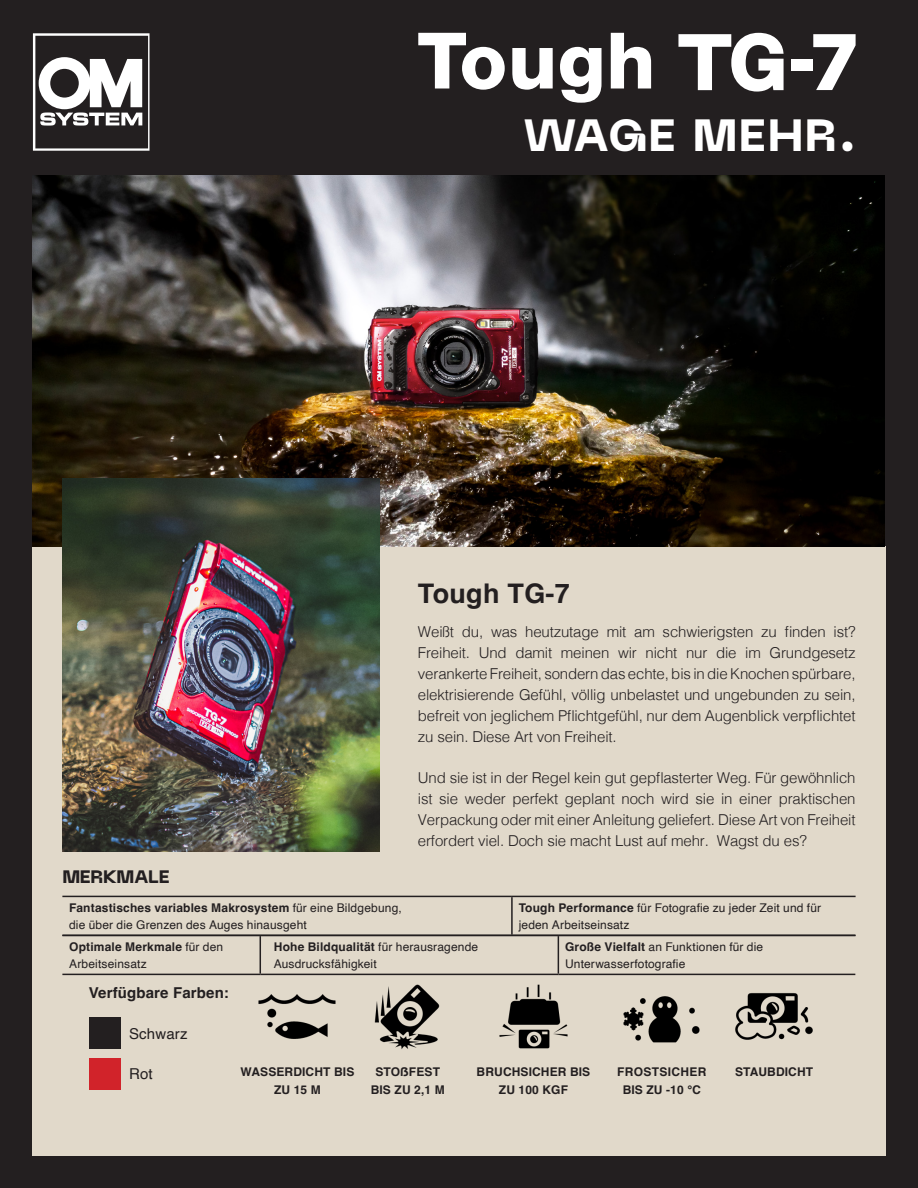
<style>
.page{position:relative;width:918px;height:1188px;background:#231f20}
.page>*{position:absolute;margin:0;border:0;box-sizing:border-box;transform-origin:0 0}
.Paragraph{font:800 78px "Helvetica Neue LT Std";letter-spacing:.01em;color:#fff}
.Main_Tagline{font:800 45px "PP Neue Machina";letter-spacing:.02em;color:#fff}
.Paragraph-2{font:700 27px "Helvetica";letter-spacing:.01em;color:#231f20}
.t1{font:800 18px "PP Neue Machina";letter-spacing:-.01em;color:#231f20}
.Paragraph-3{font:300 15px/21px "Helvetica";letter-spacing:-.01em;color:#231f20;text-align:justify}
.Paragraph-4{font:700 15px "Helvetica";letter-spacing:.01em;color:#231f20}
.Paragraph-5{font:15px "Helvetica";letter-spacing:.01em;color:#231f20}
.SpecData{font:12px/16.5px "Helvetica";letter-spacing:.01em;color:#231f20}
.Paragraph-6{font:700 12px/18px "Helvetica";letter-spacing:.01em;color:#231f20;text-align:center}
.Paragraph-7{font:700 12px/18px "Helvetica";letter-spacing:.03em;color:#231f20;text-align:center}
.s1{font-weight:700}
.s2{font-family:"Arial"}
</style>
<div class="page">
<div style="left:32px;top:546px;width:854px;height:610px;background:#e1d9ca"></div>
<img style="left:32px;top:176px;width:852px;height:370px">
<svg style="left:33px;top:33px;width:117px;height:118px"></svg>
<img style="left:62px;top:478px;width:317px;height:373px">
<svg style="left:813px;top:34px;width:43px;height:56px"></svg>
<div style="left:791px;top:59px;width:22px;height:12px;background:#fff"></div>
<svg style="left:678px;top:33px;width:106px;height:59px"></svg>
<hr style="left:511px;top:897px;width:2px;height:38px;background:#231f20">
<hr style="left:62px;top:896px;width:450px;height:1px;background:#231f20">
<hr style="left:512px;top:896px;width:344px;height:1px;background:#231f20">
<hr style="left:512px;top:935px;width:344px;height:1px;background:#231f20">
<hr style="left:260px;top:936px;width:1px;height:38px;background:#231f20">
<hr style="left:558px;top:936px;width:1px;height:38px;background:#231f20">
<hr style="left:62px;top:935px;width:198px;height:1px;background:#231f20">
<hr style="left:260px;top:935px;width:298px;height:1px;background:#231f20">
<hr style="left:62px;top:974px;width:198px;height:1px;background:#231f20">
<hr style="left:260px;top:974px;width:298px;height:1px;background:#231f20">
<hr style="left:558px;top:974px;width:297px;height:1px;background:#231f20">
<div style="left:89px;top:1018px;width:31px;height:31px;background:#231f20"></div>
<div style="left:89px;top:1058px;width:31px;height:31px;background:#d1232a"></div>
<img style="left:256px;top:975px;width:82px;height:64px">
<img style="left:366px;top:975px;width:82px;height:74px">
<img style="left:492px;top:975px;width:83px;height:74px">
<img style="left:621px;top:975px;width:82px;height:68px">
<img style="left:733px;top:975px;width:82px;height:65px">
<p class="Paragraph" style="left:417px;top:14px;width:240px">Tough</p>
<p class="Main_Tagline" style="left:524px;top:106px;width:333px">WAGE MEHR.</p>
<p class="Paragraph-2" style="left:418px;top:577px;width:153px">Tough TG-7</p>
<p class="Paragraph-3" style="left:418px;top:620px;width:439px">Weißt du, was heutzutage mit am schwierigsten zu finden ist?<br>Freiheit. Und damit meinen wir nicht nur die im Grundgesetz verankerte Freiheit, sondern das echte, bis in die Knochen spürbare, elektrisierende Gefühl, völlig unbelastet und ungebunden zu sein, befreit von jeglichem Pflichtgefühl, nur dem Augenblick verpflichtet zu sein. Diese Art von Freiheit.</p>
<p class="Paragraph-3" style="left:418px;top:767px;width:439px">Und sie ist in der Regel kein gut gepflasterter Weg. Für gewöhnlich ist sie weder perfekt geplant noch wird sie in einer praktischen Verpackung oder mit einer Anleitung geliefert. Diese Art von Freiheit erfordert viel. Doch sie macht Lust auf mehr. Wagst du es?</p>
<p class="t1" style="left:62px;top:865px;width:109px">MERKMALE</p>
<p class="SpecData" style="left:69px;top:900px;width:334px"><span class="s1">Fantastisches variables Makrosystem</span> für eine Bildgebung, die über die Grenzen des Auges hinausgeht</p>
<p class="SpecData" style="left:519px;top:900px;width:304px"><span class="s1">Tough Performance</span> für Fotografie zu jeder Zeit und für jeden Arbeitseinsatz</p>
<p class="SpecData" style="left:69px;top:939px;width:156px"><span class="s1">Optimale Merkmale</span> für den<br>Arbeitseinsatz</p>
<p class="SpecData" style="left:274px;top:939px;width:206px"><span class="s1">Hohe Bildqualität</span> für herausragende<br>Ausdrucksfähigkeit</p>
<p class="SpecData" style="left:565px;top:939px;width:200px"><span class="s1">Große Vielfalt</span> an Funktionen für die<br>Unterwasserfotografie</p>
<p class="Paragraph-4" style="left:89px;top:984px;width:142px">Verfügbare Farben:</p>
<p class="Paragraph-5" style="left:129px;top:1022px;width:60px">Schwarz</p>
<p class="Paragraph-5" style="left:129px;top:1062px;width:25px">Rot</p>
<p class="Paragraph-6" style="left:241px;top:1064px;width:115px">WASSERDICHT BIS<br>ZU 15 M</p>
<p class="Paragraph-6" style="left:371px;top:1064px;width:76px">STO<span class="s2">ẞ</span>FEST<br>BIS ZU 2,1 M</p>
<p class="Paragraph-6" style="left:477px;top:1064px;width:115px">BRUCHSICHER BIS<br>ZU 100 KGF</p>
<p class="Paragraph-7" style="left:617px;top:1064px;width:91px">FROSTSICHER<br>BIS ZU -10 ℃</p>
<p class="Paragraph-6" style="left:735px;top:1064px;width:80px">STAUBDICHT</p>
</div>
